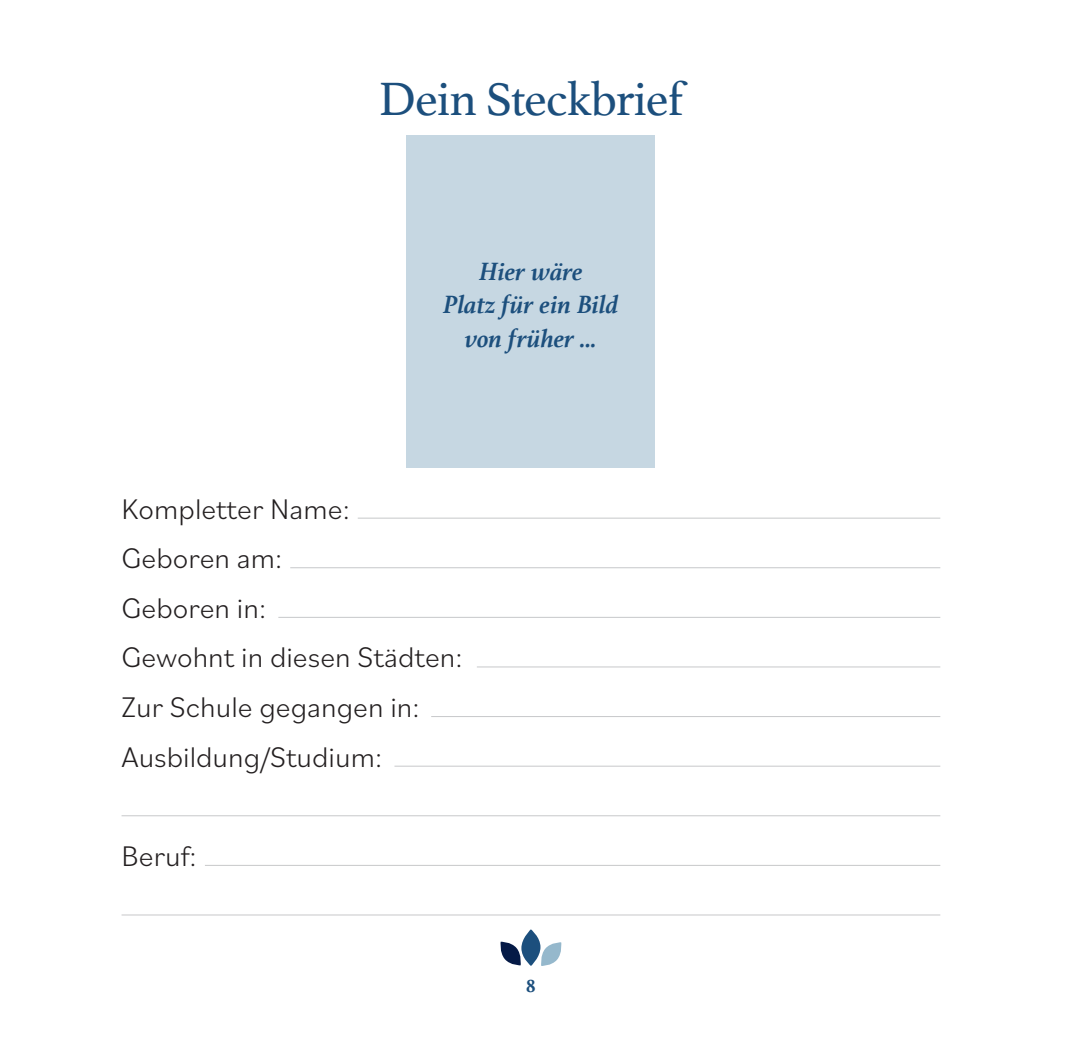
<style>
.page{position:relative;width:1090px;height:1037px;background:#fff}
.page>*{position:absolute;margin:0;border:0;box-sizing:border-box;transform-origin:0 0}
.t1{font:49px "Athelas";letter-spacing:-.02em;color:#1c4f7d}
.t2{font:300 29.75px/49.5px "Bilo";color:#231f20}
.t3{font:italic 700 26.25px/33.2px "Athelas";color:#1c4f7d;text-align:center}
.t4{font:700 19.25px "Athelas";color:#1c4f7d}
</style>
<div class="page">
<svg style="left:521px;top:929px;width:19px;height:37px"></svg>
<svg style="left:540px;top:942px;width:22px;height:24px"></svg>
<svg style="left:500px;top:941px;width:22px;height:24px"></svg>
<div style="left:407px;top:136px;width:248px;height:332px;background:#c6d7e2"></div>
<hr style="left:477px;top:666px;width:463px;height:1px;background:#c7c8ca">
<hr style="left:431px;top:716px;width:509px;height:1px;background:#c7c8ca">
<hr style="left:358px;top:518px;width:582px;height:1px;background:#c7c8ca">
<hr style="left:394px;top:766px;width:546px;height:1px;background:#c7c8ca">
<hr style="left:122px;top:815px;width:818px;height:1px;background:#c7c8ca">
<hr style="left:122px;top:914px;width:818px;height:1px;background:#c7c8ca">
<hr style="left:205px;top:865px;width:735px;height:1px;background:#c7c8ca">
<hr style="left:278px;top:617px;width:662px;height:1px;background:#c7c8ca">
<hr style="left:290px;top:567px;width:650px;height:1px;background:#c7c8ca">
<h1 class="t1" style="left:379px;top:60px;width:305px">Dein Steckbrief</h1>
<p class="t3" style="left:443px;top:254px;width:177px">Hier wäre<br>Platz für ein Bild von früher ...</p>
<p class="t2" style="left:122px;top:483px;width:342px">Kompletter Name:<br>Geboren am:<br>Geboren in:<br>Gewohnt in diesen Städten:<br>Zur Schule gegangen in:<br>Ausbildung/Studium:</p>
<p class="t2" style="left:122px;top:830px;width:76px">Beruf:</p>
<p class="t4" style="left:526px;top:970px;width:11px">8</p>
</div>
